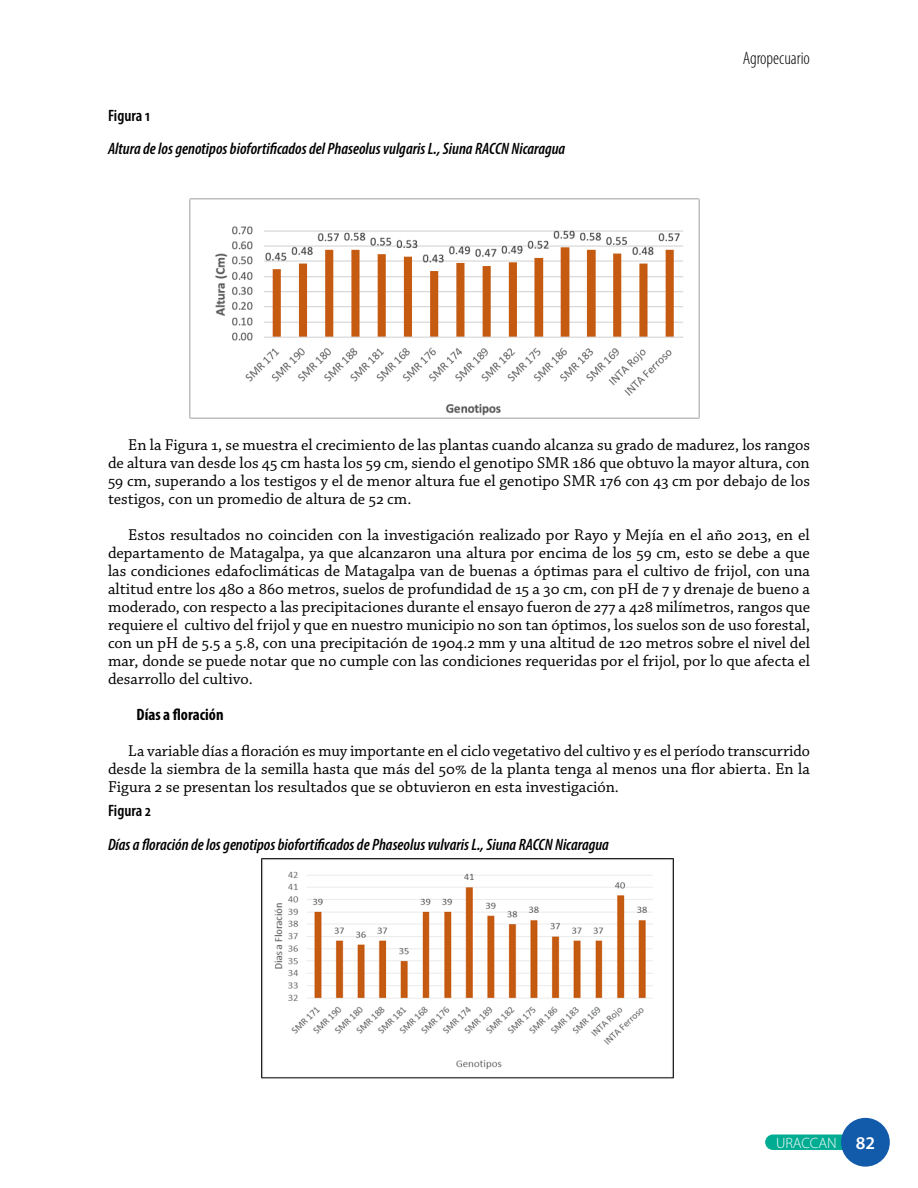
<style>
.page{position:relative;width:918px;height:1188px;background:#fff}
.page>*{position:absolute;margin:0;border:0;box-sizing:border-box;transform-origin:0 0}
.t1{font:300 condensed 18px "Myriad Pro";color:#000}
.t2{font:16.5px/18px "Chaparral Pro";color:#000;text-align:justify}
.t3{font:italic 600 condensed 16.5px "Myriad Pro";color:#000}
.t4{font:600 condensed 16.5px "Myriad Pro";color:#000}
.t5{font:700 condensed 16.5px "Myriad Pro";color:#000}
.t6{font:300 15px "Myriad Pro";color:#fff}
.s1{font-weight:600;font-size:18px}
</style>
<div class="page">
<div style="left:765px;top:1135px;width:84px;height:15px;background:#00ac92;border-radius:8px"></div>
<div style="left:841px;top:1118px;width:49px;height:49px;background:#125baa;border-radius:50%"></div>
<img style="left:189px;top:198px;width:511px;height:221px">
<img style="left:261px;top:858px;width:413px;height:220px">
<p class="t4" style="left:108px;top:105px;width:43px">Figura 1</p>
<p class="t3" style="left:108px;top:139px;width:459px">Altura de los genotipos biofortificados del Phaseolus vulgaris L., Siuna RACCN Nicaragua</p>
<p class="t1" style="left:743px;top:47px;width:69px">Agropecuario</p>
<p class="t2" style="left:108px;top:436px;width:704px;text-indent:20px">En la Figura 1, se muestra el crecimiento de las plantas cuando alcanza su grado de madurez, los rangos de altura van desde los 45 cm hasta los 59 cm, siendo el genotipo SMR 186 que obtuvo la mayor altura, con 59 cm, superando a los testigos y el de menor altura fue el genotipo SMR 176 con 43 cm por debajo de los testigos, con un promedio de altura de 52 cm.</p>
<p class="t2" style="left:108px;top:526px;width:704px;text-indent:20px">Estos resultados no coinciden con la investigación realizado por Rayo y Mejía en el año 2013, en el departamento de Matagalpa, ya que alcanzaron una altura por encima de los 59 cm, esto se debe a que las condiciones edafoclimáticas de Matagalpa van de buenas a óptimas para el cultivo de frijol, con una altitud entre los 480 a 860 metros, suelos de profundidad de 15 a 30 cm, con pH de 7 y drenaje de bueno a moderado, con respecto a las precipitaciones durante el ensayo fueron de 277 a 428 milímetros, rangos que requiere el cultivo del frijol y que en nuestro municipio no son tan óptimos, los suelos son de uso forestal, con un pH de 5.5 a 5.8, con una precipitación de 1904.2 mm y una altitud de 120 metros sobre el nivel del mar, donde se puede notar que no cumple con las condiciones requeridas por el frijol, por lo que afecta el desarrollo del cultivo.</p>
<p class="t5" style="left:136px;top:704px;width:89px">Días a floración</p>
<p class="t2" style="left:108px;top:742px;width:704px;text-indent:20px">La variable días a floración es muy importante en el ciclo vegetativo del cultivo y es el período transcurrido desde la siembra de la semilla hasta que más del 50% de la planta tenga al menos una flor abierta. En la Figura 2 se presentan los resultados que se obtuvieron en esta investigación.</p>
<p class="t4" style="left:108px;top:801px;width:44px">Figura 2</p>
<p class="t3" style="left:108px;top:834px;width:502px">Días a floración de los genotipos biofortificados de Phaseolus vulvaris L., Siuna RACCN Nicaragua</p>
<p class="t6" style="left:776px;top:1134px;width:101px">URACCAN <span class="s1">82</span></p>
</div>
